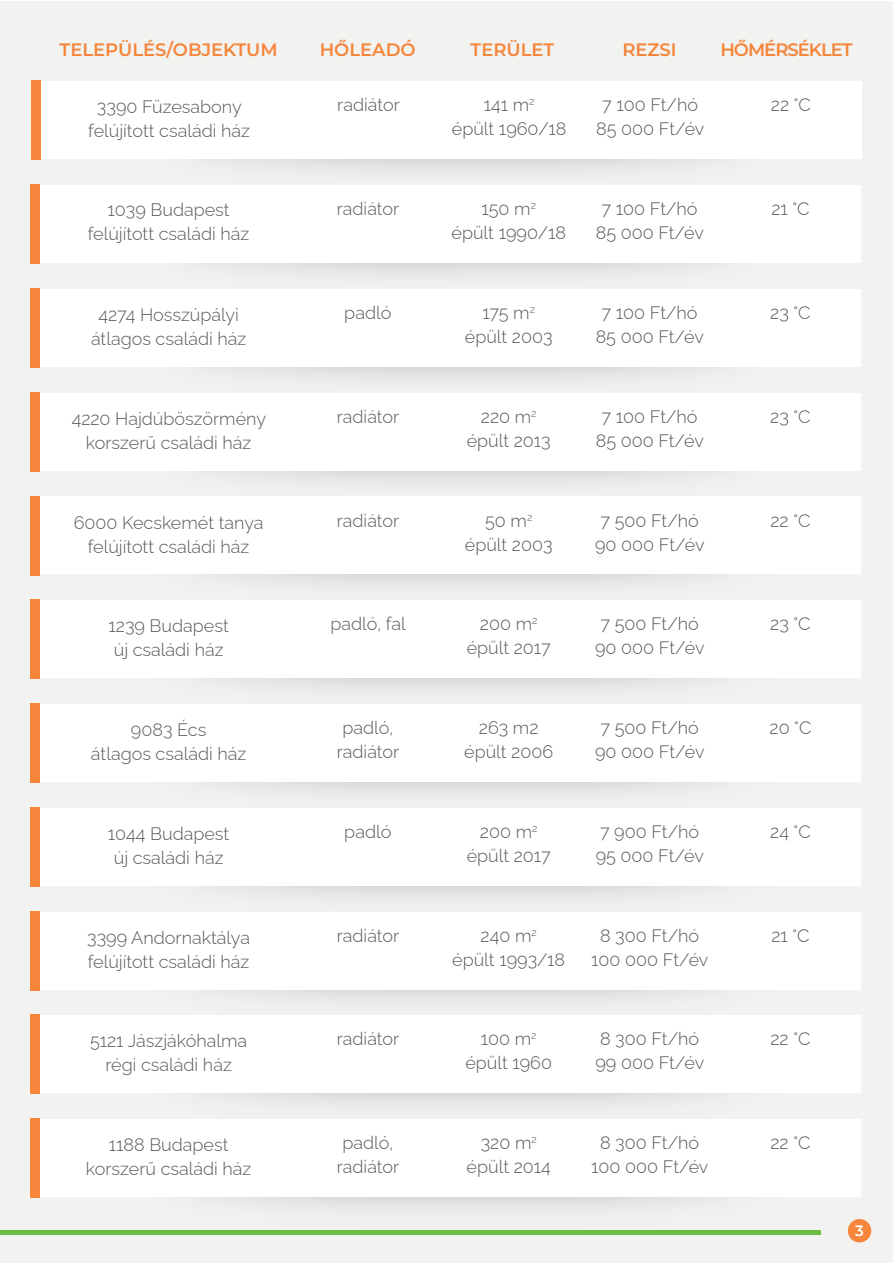
<style>
.page{position:relative;width:893px;height:1263px;background:#fff}
.page>*{position:absolute;margin:0;border:0;box-sizing:border-box;transform-origin:0 0}
.t1{font:300 18px/24px "Raleway";color:#57585a;text-align:center}
.t2{font:100 18px "Montserrat";color:#f5863b}
.t3{font:100 18px "Montserrat";letter-spacing:-.055em;color:#f5863b}
.t4{font:600 15px "Montserrat";color:#fff}
</style>
<div class="page">
<div style="left:0;top:2px;width:893px;height:1261px;background:#f2f2f1"></div>
<img style="left:118px;top:470px;width:732px;height:12px">
<img style="left:118px;top:989px;width:732px;height:11px">
<img style="left:118px;top:1197px;width:732px;height:41px">
<div style="left:40px;top:185px;width:821px;height:78px;background:#fff"></div>
<div style="left:31px;top:185px;width:9px;height:79px;background:#f5863b"></div>
<div style="left:40px;top:289px;width:821px;height:78px;background:#fff"></div>
<div style="left:31px;top:288px;width:9px;height:80px;background:#f5863b"></div>
<div style="left:40px;top:393px;width:821px;height:77px;background:#fff"></div>
<div style="left:31px;top:392px;width:9px;height:79px;background:#f5863b"></div>
<div style="left:40px;top:496px;width:821px;height:78px;background:#fff"></div>
<div style="left:31px;top:496px;width:9px;height:79px;background:#f5863b"></div>
<div style="left:40px;top:600px;width:821px;height:78px;background:#fff"></div>
<div style="left:31px;top:600px;width:9px;height:79px;background:#f5863b"></div>
<div style="left:40px;top:704px;width:821px;height:78px;background:#fff"></div>
<div style="left:31px;top:703px;width:9px;height:80px;background:#f5863b"></div>
<div style="left:40px;top:808px;width:821px;height:78px;background:#fff"></div>
<div style="left:31px;top:807px;width:9px;height:79px;background:#f5863b"></div>
<div style="left:40px;top:912px;width:821px;height:77px;background:#fff"></div>
<div style="left:31px;top:911px;width:9px;height:79px;background:#f5863b"></div>
<div style="left:40px;top:1015px;width:821px;height:78px;background:#fff"></div>
<div style="left:31px;top:1015px;width:9px;height:79px;background:#f5863b"></div>
<div style="left:40px;top:1119px;width:821px;height:78px;background:#fff"></div>
<div style="left:31px;top:1118px;width:9px;height:80px;background:#f5863b"></div>
<div style="left:40px;top:81px;width:822px;height:78px;background:#fff"></div>
<div style="left:31px;top:81px;width:9px;height:79px;background:#f5863b"></div>
<hr style="left:0;top:1231px;width:821px;height:4px;background:#6dbd44">
<div style="left:848px;top:1219px;width:23px;height:23px;background:#f5863b;border-radius:50%"></div>
<p class="t2" style="left:60px;top:38px;width:220px">TELEPÜLÉS/OBJEKTUM</p>
<p class="t2" style="left:320px;top:38px;width:98px">HŐLEADÓ</p>
<p class="t2" style="left:471px;top:38px;width:85px">TERÜLET</p>
<p class="t2" style="left:622px;top:38px;width:56px">REZSI</p>
<p class="t3" style="left:720px;top:38px;width:134px">HŐMÉRSÉKLET</p>
<p class="t1" style="left:337px;top:91px;width:64px">radiátor</p>
<p class="t1" style="left:452px;top:91px;width:116px">141 m<sup>2<br></sup>épült 1960/18</p>
<p class="t1" style="left:596px;top:91px;width:110px">7 100 Ft/hó<br>85 000 Ft/év</p>
<p class="t1" style="left:97px;top:93px;width:146px">3390 Füzesabony</p>
<p class="t1" style="left:771px;top:91px;width:42px">22 °C</p>
<p class="t1" style="left:88px;top:117px;width:163px">felújított családi ház</p>
<p class="t1" style="left:337px;top:195px;width:64px">radiátor</p>
<p class="t1" style="left:451px;top:195px;width:116px">150 m<sup>2<br></sup>épült 1990/18</p>
<p class="t1" style="left:596px;top:195px;width:110px">7 100 Ft/hó<br>85 000 Ft/év</p>
<p class="t1" style="left:108px;top:196px;width:124px">1039 Budapest</p>
<p class="t1" style="left:771px;top:195px;width:40px">21 °C</p>
<p class="t1" style="left:88px;top:220px;width:163px">felújított családi ház</p>
<p class="t1" style="left:344px;top:299px;width:49px">padló</p>
<p class="t1" style="left:465px;top:299px;width:89px">175 m<sup>2 </sup>épült 2003</p>
<p class="t1" style="left:596px;top:299px;width:110px">7 100 Ft/hó<br>85 000 Ft/év</p>
<p class="t1" style="left:98px;top:301px;width:142px">4274 Hosszúpályi</p>
<p class="t1" style="left:770px;top:299px;width:42px">23 °C</p>
<p class="t1" style="left:91px;top:325px;width:157px">átlagos családi ház</p>
<p class="t1" style="left:337px;top:402px;width:64px">radiátor</p>
<p class="t1" style="left:467px;top:402px;width:86px">220 m<sup>2 </sup>épült 2013</p>
<p class="t1" style="left:596px;top:402px;width:110px">7 100 Ft/hó<br>85 000 Ft/év</p>
<p class="t1" style="left:72px;top:404px;width:196px">4220 Hajdúböszörmény</p>
<p class="t1" style="left:770px;top:402px;width:42px">23 °C</p>
<p class="t1" style="left:86px;top:428px;width:167px">korszerű családi ház</p>
<p class="t1" style="left:337px;top:506px;width:64px">radiátor</p>
<p class="t1" style="left:465px;top:506px;width:89px">50 m<sup>2 </sup>épült 2003</p>
<p class="t1" style="left:595px;top:506px;width:111px;text-align:left">7 500 Ft/hó<br>90 000 Ft/év</p>
<p class="t1" style="left:74px;top:508px;width:191px">6000 Kecskemét tanya</p>
<p class="t1" style="left:770px;top:506px;width:42px">22 °C</p>
<p class="t1" style="left:88px;top:532px;width:163px">felújított családi ház</p>
<p class="t1" style="left:330px;top:610px;width:77px">padló, fal</p>
<p class="t1" style="left:467px;top:610px;width:86px">200 m<sup>2 </sup>épült 2017</p>
<p class="t1" style="left:595px;top:610px;width:111px;text-align:left">7 500 Ft/hó<br>90 000 Ft/év</p>
<p class="t1" style="left:109px;top:612px;width:122px">1239 Budapest</p>
<p class="t1" style="left:770px;top:610px;width:42px">23 °C</p>
<p class="t1" style="left:114px;top:636px;width:111px">új családi ház</p>
<p class="t1" style="left:131px;top:716px;width:77px">9083 Écs</p>
<p class="t1" style="left:769px;top:714px;width:43px">20 °C</p>
<p class="t1" style="left:91px;top:740px;width:157px">átlagos családi ház</p>
<p class="t1" style="left:337px;top:714px;width:64px">padló, radiátor</p>
<p class="t1" style="left:464px;top:714px;width:91px">263 m2 épült 2006</p>
<p class="t1" style="left:595px;top:714px;width:111px;text-align:left">7 500 Ft/hó<br>90 000 Ft/év</p>
<p class="t1" style="left:344px;top:817px;width:49px">padló</p>
<p class="t1" style="left:467px;top:817px;width:86px">200 m<sup>2 </sup>épült 2017</p>
<p class="t1" style="left:596px;top:817px;width:110px;text-align:left">7 900 Ft/hó<br>95 000 Ft/év</p>
<p class="t1" style="left:108px;top:819px;width:123px">1044 Budapest</p>
<p class="t1" style="left:770px;top:817px;width:42px">24 °C</p>
<p class="t1" style="left:114px;top:843px;width:111px">új családi ház</p>
<p class="t1" style="left:337px;top:921px;width:64px">radiátor</p>
<p class="t1" style="left:452px;top:921px;width:115px">240 m<sup>2<br></sup>épült 1993/18</p>
<p class="t1" style="left:591px;top:921px;width:119px">8 300 Ft/hó<br>100 000 Ft/év</p>
<p class="t1" style="left:87px;top:923px;width:164px">3399 Andornaktálya</p>
<p class="t1" style="left:771px;top:921px;width:40px">21 °C</p>
<p class="t1" style="left:88px;top:947px;width:163px">felújított családi ház</p>
<p class="t1" style="left:337px;top:1025px;width:64px">radiátor</p>
<p class="t1" style="left:465px;top:1025px;width:88px">100 m<sup>2 </sup>épült 1960</p>
<p class="t1" style="left:595px;top:1025px;width:110px;text-align:left">8 300 Ft/hó<br>99 000 Ft/év</p>
<p class="t1" style="left:90px;top:1027px;width:159px">5121 Jászjákóhalma</p>
<p class="t1" style="left:770px;top:1025px;width:42px">22 °C</p>
<p class="t1" style="left:105px;top:1051px;width:128px">régi családi ház</p>
<p class="t1" style="left:337px;top:1129px;width:64px">padló, radiátor</p>
<p class="t1" style="left:467px;top:1129px;width:86px">320 m<sup>2 </sup>épült 2014</p>
<p class="t1" style="left:591px;top:1129px;width:119px">8 300 Ft/hó<br>100 000 Ft/év</p>
<p class="t1" style="left:109px;top:1131px;width:121px">1188 Budapest</p>
<p class="t1" style="left:770px;top:1129px;width:42px">22 °C</p>
<p class="t1" style="left:86px;top:1155px;width:167px">korszerű családi ház</p>
<p class="t4" style="left:855px;top:1220px;width:10px">3</p>
</div>
